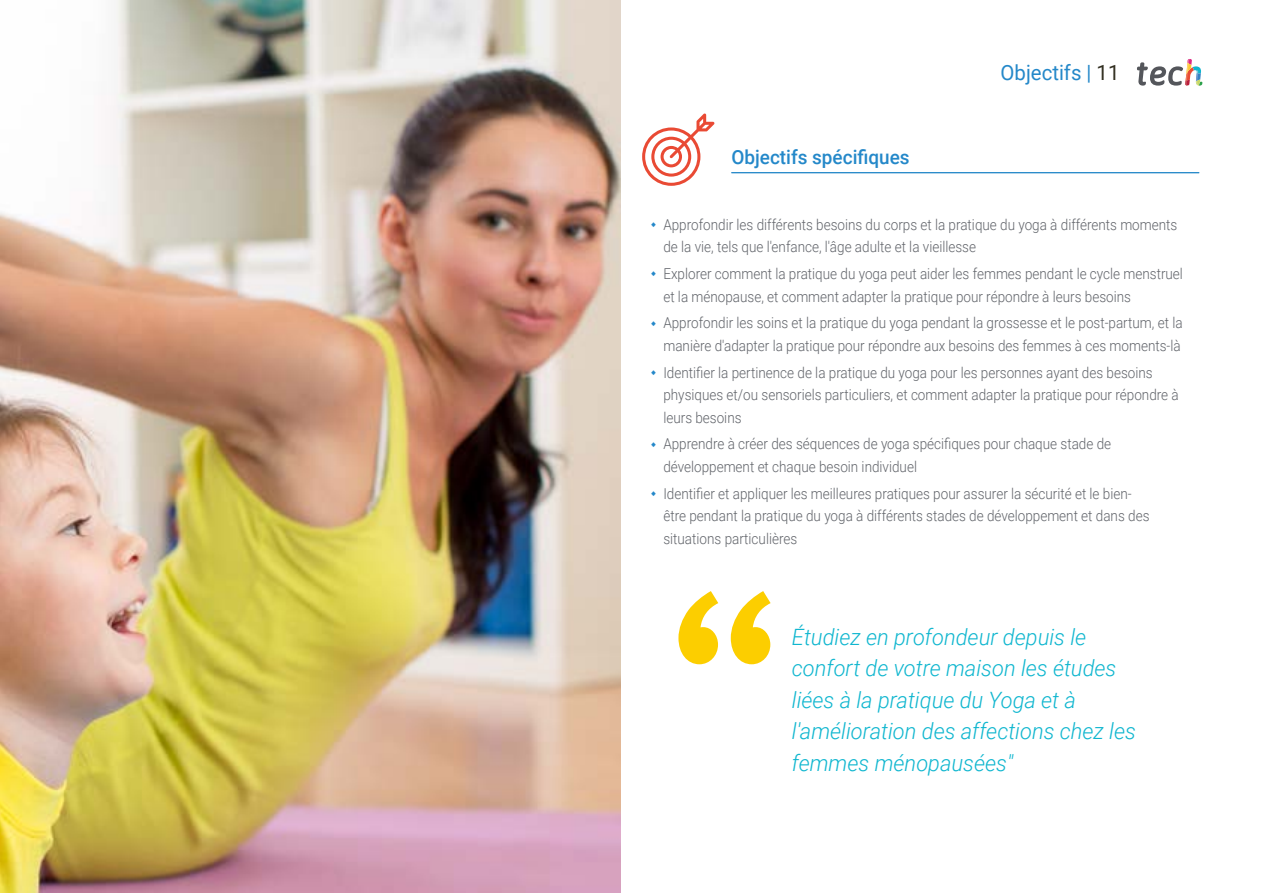
<style>
.page{position:relative;width:1263px;height:893px;background:#fff}
.page>*{position:absolute;margin:0;border:0;box-sizing:border-box;transform-origin:0 0}
.t1{font:italic 300 22.5px/31.5px "Roboto";color:#0fb6cf}
.t2{font:21px "Roboto";color:#2488c9}
.t3{font:500 19.5px "Roboto";color:#2488c9}
.t4{font:300 15px/22.5px "Roboto";color:#61646a;scale:.9 1}
.s1{color:#312e20}
</style>
<div class="page">
<svg style="left:1137px;top:59px;width:65px;height:27px"></svg>
<img style="left:0;top:0;width:621px;height:893px">
<svg style="left:678px;top:591px;width:93px;height:73px"></svg>
<svg style="left:642px;top:113px;width:72px;height:73px"></svg>
<hr style="left:731px;top:172px;width:468px;height:1px;background:#2488c9">
<h3 class="t3" style="left:731px;top:144px;width:180px">Objectifs spécifiques</h3>
<h2 class="t2" style="left:1000px;top:57px;width:120px">Objectifs | <span class="s1">11</span></h2>
<p class="t4" style="left:663px;top:213px;width:573px">Approfondir les différents besoins du corps et la pratique du yoga à différents moments de la vie, tels que l'enfance, l'âge adulte et la vieillesse</p>
<p class="t4" style="left:663px;top:262px;width:579px">Explorer comment la pratique du yoga peut aider les femmes pendant le cycle menstruel et la ménopause, et comment adapter la pratique pour répondre à leurs besoins</p>
<p class="t4" style="left:663px;top:311px;width:578px">Approfondir les soins et la pratique du yoga pendant la grossesse et le post-partum, et la manière d'adapter la pratique pour répondre aux besoins des femmes à ces moments-là</p>
<p class="t4" style="left:663px;top:360px;width:574px">Identifier la pertinence de la pratique du yoga pour les personnes ayant des besoins physiques et/ou sensoriels particuliers, et comment adapter la pratique pour répondre à leurs besoins</p>
<p class="t4" style="left:663px;top:432px;width:499px">Apprendre à créer des séquences de yoga spécifiques pour chaque stade de développement et chaque besoin individuel</p>
<p class="t4" style="left:663px;top:481px;width:542px">Identifier et appliquer les meilleures pratiques pour assurer la sécurité et le bien&shy;être pendant la pratique du yoga à différents stades de développement et dans des situations particulières</p>
<h1 class="t1" style="left:792px;top:620px;width:346px">Étudiez en profondeur depuis le confort de votre maison les études liées à la pratique du Yoga et à l'amélioration des affections chez les femmes ménopausées"</h1>
</div>
